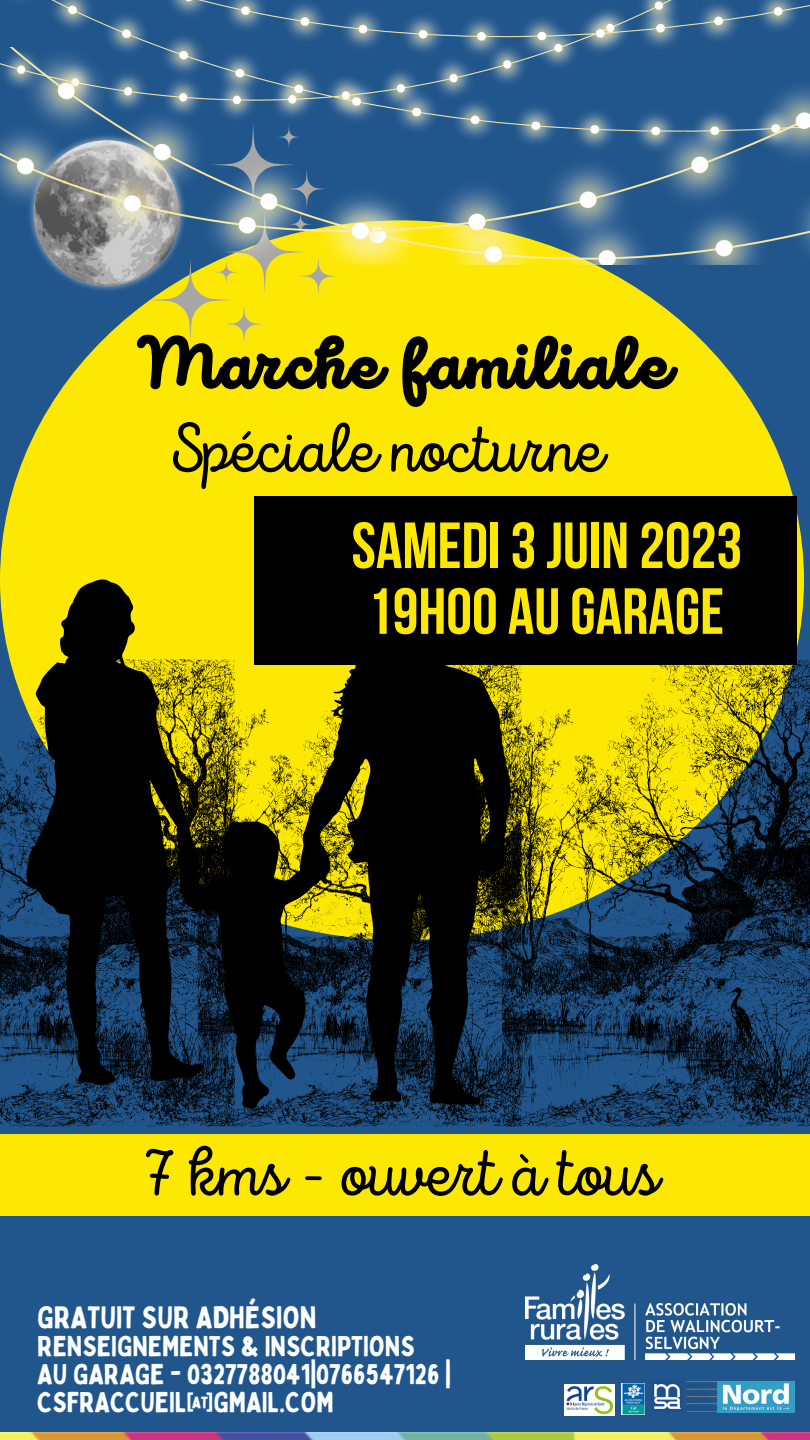
<style>
.page{position:relative;width:810px;height:1440px;background:#21568c}
.page>*{position:absolute;margin:0;border:0;box-sizing:border-box;transform-origin:0 0}
.t1{font:900 70.8px "Intro Script";color:#000}
.t2{font:70.1px "Intro Script";color:#000}
.t3{font:69.8px "Intro Script";color:#000}
.t4{font:700 65.1px "Bebas Neue";color:#fde803}
.t5{font:30.6px "Bobby Jones";color:#fcfefe}
.t6{font:28.3px/27.8px "Bobby Jones";color:#fcfefe}
</style>
<div class="page">
<img style="left:0;top:1432px;width:810px;height:8px">
<img style="left:622px;top:1383px;width:23px;height:32px">
<img style="left:654px;top:1381px;width:140px;height:31px">
<img style="left:564px;top:1384px;width:51px;height:31px">
<img style="left:9px;top:0;width:801px;height:48px">
<div style="left:0;top:220px;width:804px;height:720px;background:#fde803;border-radius:50%"></div>
<svg style="left:50px;top:265px;width:289px;height:83px"></svg>
<img style="left:525px;top:1265px;width:270px;height:94px">
<svg style="left:235px;top:1108px;width:267px;height:19px"></svg>
<svg style="left:502px;top:659px;width:308px;height:468px"></svg>
<svg style="left:0;top:659px;width:235px;height:468px"></svg>
<svg style="left:26px;top:579px;width:485px;height:529px;fill:#020500"></svg>
<div style="left:254px;top:496px;width:542px;height:169px;background:#000"></div>
<img style="left:0;top:48px;width:810px;height:217px">
<div style="left:0;top:1134px;width:810px;height:82px;background:#fde803"></div>
<p class="t1" style="left:136px;top:336px;width:537px">Marche familiale</p>
<p class="t3" style="left:168px;top:420px;width:436px">Spéciale nocturne</p>
<p class="t4" style="left:352px;top:519px;width:392px">SAMEDI 3JUIN 2023</p>
<p class="t4" style="left:367px;top:585px;width:359px">19H00 AUGARAGE</p>
<p class="t2" style="left:144px;top:1144px;width:515px">7 kms - ouvert à tous</p>
<p class="t5" style="left:37px;top:1298px;width:281px">GRATUIT SUR ADHÉSION</p>
<p class="t6" style="left:37px;top:1332px;width:379px">RENSEIGNEMENTS &amp; INSCRIPTIONS</p>
<p class="t6" style="left:37px;top:1360px;width:415px">AU GARAGE - 0327788041|0766547126 |<br>CSFRACCUEIL@GMAIL.COM</p>
</div>
